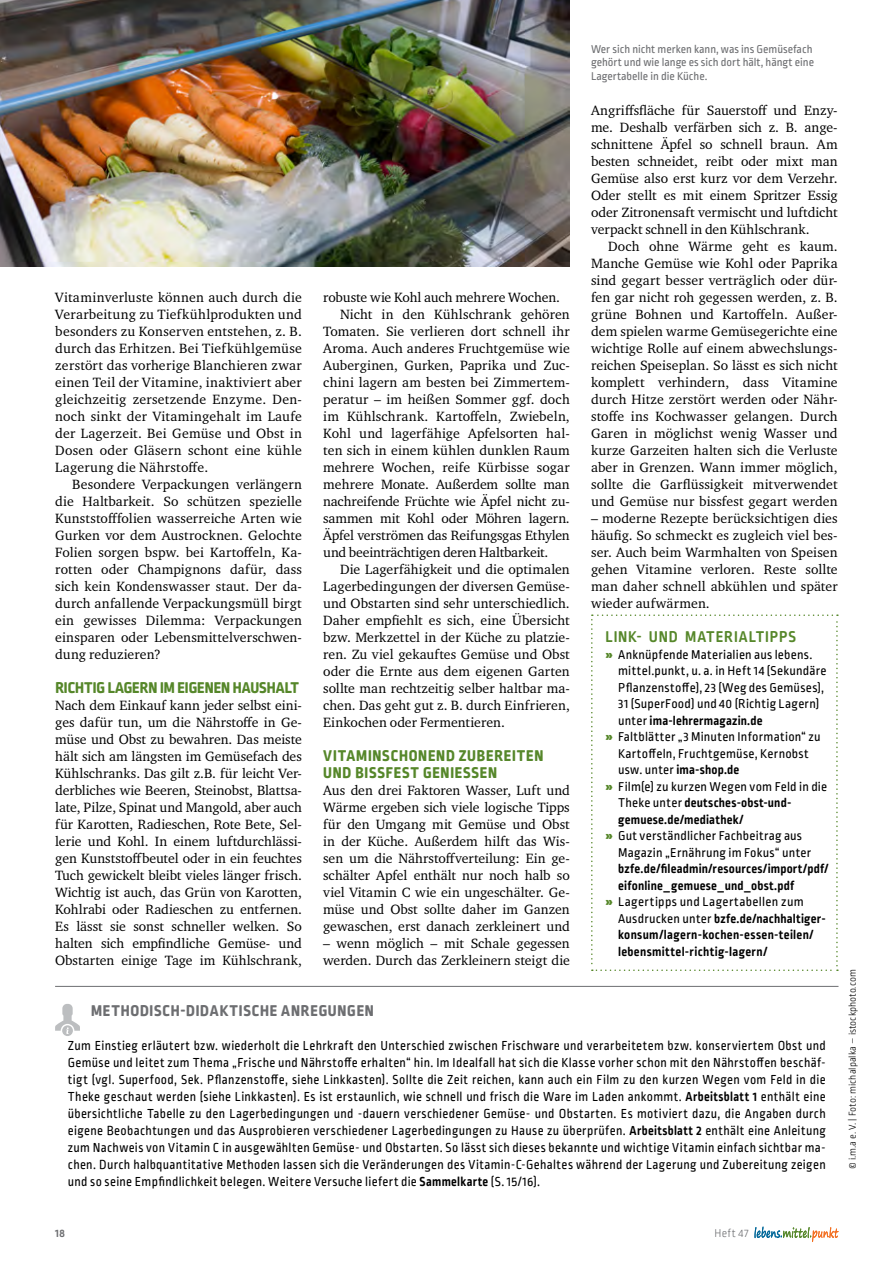
<style>
.page{position:relative;width:893px;height:1263px;background:#fff}
.page>*{position:absolute;margin:0;border:0;box-sizing:border-box;transform-origin:0 0}
.Headline_Ropa_11_Pt{font:800 16.5px/17px "Ropa Soft Pro";letter-spacing:.045em;color:#56872a}
.Zwischenhead_Kopie_2{font:800 16.5px "Ropa Soft Pro";letter-spacing:.045em;color:#6d6e71}
.Headline_Ropa_11_Pt-2{font:800 16.5px "Ropa Soft Pro";color:#56872a}
.Headline_Ropa_11_Pt-3{font:700 16.5px "Ropa Soft Pro";letter-spacing:.055em;color:#56872a}
.Fließtext_Charter_IT{font:13.8px/17px "Charter ITC Pro";letter-spacing:.005em;color:#000;text-align:justify}
.Vorspann_Kopie_2{font:13.8px/17px "Ropa Soft Pro";letter-spacing:.025em;color:#000;text-align:justify;scale:.96 1}
.t1{font:13.5px/16.5px "Ropa Soft Pro";letter-spacing:.015em;color:#000}
.t2{font:700 13.5px/16.5px "Ropa Soft Pro";letter-spacing:.02em;color:#000}
.BU_Ropa_8_Pt{font:12px/13.5px "Ropa Soft Pro";color:#6d6e71}
.t3{font:300 12px "Ropa Soft Pro";letter-spacing:.04em;color:#6d6e71}
.t4{font:700 12px "Ropa Soft Pro";color:#6d6e71}
.Quellenangabe_Ropa_7{font:300 10.5px "Ropa Soft Pro";color:#000}
.s1{font-weight:900;color:#56872a}
.s2{font-weight:700}
.s3{font-weight:400}
</style>
<div class="page">
<img style="left:0;top:0;width:570px;height:267px">
<hr style="left:55px;top:986px;width:783px;height:1px;background:#6d6e71">
<svg style="left:55px;top:1004px;width:25px;height:32px"></svg>
<svg style="left:591px;top:614px;width:247px;height:357px"></svg>
<svg style="left:754px;top:1226px;width:84px;height:16px"></svg>
<p class="BU_Ropa_8_Pt" style="left:591px;top:43px;width:225px">Wer sich nicht merken kann, was ins Gemüsefach gehört und wie lange es sich dort hält, hängt eine<br>Lagertabelle in die Küche.</p>
<p class="Fließtext_Charter_IT" style="left:591px;top:101px;width:248px">Angriffsfläche für Sauerstoff und Enzy&shy;me. Deshalb verfärben sich z. B. ange&shy;schnittene Äpfel so schnell braun. Am besten schneidet, reibt oder mixt man Gemüse also erst kurz vor dem Verzehr.<br>Oder stellt es mit einem Spritzer Essig oder Zitronensaft vermischt und luftdicht verpackt schnell in den Kühlschrank.</p>
<p class="Fließtext_Charter_IT" style="left:591px;top:237px;width:248px;text-indent:17px">Doch ohne Wärme geht es kaum.<br>Manche Gemüse wie Kohl oder Paprika sind gegart besser verträglich oder dür&shy;fen gar nicht roh gegessen werden, z. B. grüne Bohnen und Kartoffeln. Außer&shy;dem spielen warme Gemüsegerichte eine wichtige Rolle auf einem abwechslungs&shy;reichen Speiseplan. So lässt es sich nicht komplett verhindern, dass Vitamine durch Hitze zerstört werden oder Nähr&shy;stoffe ins Kochwasser gelangen. Durch Garen in möglichst wenig Wasser und kurze Garzeiten halten sich die Verluste aber in Grenzen. Wann immer möglich, sollte die Garflüssigkeit mitverwendet und Gemüse nur bissfest gegart werden</p>
<p class="Fließtext_Charter_IT" style="left:591px;top:510px;width:248px">– moderne Rezepte berücksichtigen dies häufig. So schmeckt es zugleich viel bes&shy;ser. Auch beim Warmhalten von Speisen gehen Vitamine verloren. Reste sollte man daher schnell abkühlen und später wieder aufwärmen.</p>
<p class="Headline_Ropa_11_Pt-3" style="left:605px;top:627px;width:192px">LINK- UND MATERIALTIPPS</p>
<p class="t1" style="left:618px;top:647px;width:210px;text-indent:-13px"><span class="s1">»</span> Anknüpfende Materialien aus lebens. mittel.punkt, u. a. in Heft 14 (Sekundäre Pflanzenstoffe), 23 (Weg des Gemüses), 31 (SuperFood) und 40 (Richtig Lagern) unter <span class="s2">ima-lehrermagazin.de</span></p>
<p class="t1" style="left:618px;top:729px;width:204px;text-indent:-13px"><span class="s1">»</span> Faltblätter „3 Minuten Information“ zu<br>Kartoffeln, Fruchtgemüse, Kernobst usw. unter <span class="s2">ima-shop.de</span></p>
<p class="t1" style="left:618px;top:779px;width:211px;text-indent:-13px"><span class="s1">»</span> Film(e) zu kurzen Wegen vom Feld in die<br>Theke unter <span class="s2">deutsches-obst-und&shy;gemuese.de/mediathek/</span></p>
<p class="t2" style="left:618px;top:828px;width:212px;text-indent:-13px"><span class="s1">»</span> <span class="s3">Gut verständlicher Fachbeitrag aus Magazin „Ernährung im Fokus“ unter </span>bzfe.de/fileadmin/resources/import/pdf/ eifonline_gemuese_und_obst.pdf</p>
<p class="t2" style="left:618px;top:894px;width:209px;text-indent:-13px"><span class="s1">»</span> <span class="s3">Lagertipps und Lagertabellen zum Ausdrucken unter</span> bzfe.de/nachhaltiger&shy;konsum/lagern-kochen-essen-teilen/ lebensmittel-richtig-lagern/</p>
<p class="Fließtext_Charter_IT" style="left:55px;top:288px;width:248px">Vitaminverluste können auch durch die Verarbeitung zu Tiefkühlprodukten und besonders zu Konserven entstehen, z. B. durch das Erhitzen. Bei Tiefkühlgemüse zerstört das vorherige Blanchieren zwar einen Teil der Vitamine, inaktiviert aber gleichzeitig zersetzende Enzyme. Den&shy;noch sinkt der Vitamingehalt im Laufe der Lagerzeit. Bei Gemüse und Obst in Dosen oder Gläsern schont eine kühle Lagerung die Nährstoffe.</p>
<p class="Fließtext_Charter_IT" style="left:55px;top:476px;width:248px;text-indent:17px">Besondere Verpackungen verlängern die Haltbarkeit. So schützen spezielle Kunststofffolien wasserreiche Arten wie Gurken vor dem Austrocknen. Gelochte Folien sorgen bspw. bei Kartoffeln, Ka&shy;rotten oder Champignons dafür, dass sich kein Kondenswasser staut. Der da&shy;durch anfallende Verpackungsmüll birgt ein gewisses Dilemma: Verpackungen einsparen oder Lebensmittelverschwen&shy;dung reduzieren?</p>
<p class="Headline_Ropa_11_Pt-2" style="left:55px;top:678px;width:245px">RICHTIG LAGERN IM EIGENEN HAUSHALT</p>
<p class="Fließtext_Charter_IT" style="left:55px;top:697px;width:248px">Nach dem Einkauf kann jeder selbst eini&shy;ges dafür tun, um die Nährstoffe in Ge&shy;müse und Obst zu bewahren. Das meiste hält sich am längsten im Gemüsefach des Kühlschranks. Das gilt z.B. für leicht Ver&shy;derbliches wie Beeren, Steinobst, Blattsa&shy;late, Pilze, Spinat und Mangold, aber auch für Karotten, Radieschen, Rote Bete, Sel&shy;lerie und Kohl. In einem luftdurchlässi&shy;gen Kunststoffbeutel oder in ein feuchtes Tuch gewickelt bleibt vieles länger frisch.<br>Wichtig ist auch, das Grün von Karotten, Kohlrabi oder Radieschen zu entfernen.<br>Es lässt sie sonst schneller welken. So halten sich empfindliche Gemüse- und Obstarten einige Tage im Kühlschrank,</p>
<p class="Fließtext_Charter_IT" style="left:323px;top:288px;width:238px">robuste wie Kohl auch mehrere Wochen.</p>
<p class="Fließtext_Charter_IT" style="left:323px;top:305px;width:248px;text-indent:17px">Nicht in den Kühlschrank gehören Tomaten. Sie verlieren dort schnell ihr Aroma. Auch anderes Fruchtgemüse wie Auberginen, Gurken, Paprika und Zuc&shy;chini lagern am besten bei Zimmertem&shy;peratur – im heißen Sommer ggf. doch im Kühlschrank. Kartoffeln, Zwiebeln, Kohl und lagerfähige Apfelsorten hal&shy;ten sich in einem kühlen dunklen Raum mehrere Wochen, reife Kürbisse sogar mehrere Monate. Außerdem sollte man nachreifende Früchte wie Äpfel nicht zu&shy;sammen mit Kohl oder Möhren lagern.<br>Äpfel verströmen das Reifungsgas Ethylen und beeinträchtigen deren Haltbarkeit.</p>
<p class="Fließtext_Charter_IT" style="left:323px;top:561px;width:248px;text-indent:17px">Die Lagerfähigkeit und die optimalen Lagerbedingungen der diversen Gemüse&shy;und Obstarten sind sehr unterschiedlich.<br>Daher empfiehlt es sich, eine Übersicht bzw. Merkzettel in der Küche zu platzie&shy;ren. Zu viel gekauftes Gemüse und Obst oder die Ernte aus dem eigenen Garten sollte man rechtzeitig selber haltbar ma&shy;chen. Das geht gut z. B. durch Einfrieren, Einkochen oder Fermentieren.</p>
<p class="Headline_Ropa_11_Pt" style="left:323px;top:748px;width:222px">VITAMINSCHONEND ZUBEREITEN<br>UND BISSFEST GENIESSEN</p>
<p class="Fließtext_Charter_IT" style="left:323px;top:782px;width:248px">Aus den drei Faktoren Wasser, Luft und Wärme ergeben sich viele logische Tipps für den Umgang mit Gemüse und Obst in der Küche. Außerdem hilft das Wis&shy;sen um die Nährstoffverteilung: Ein ge&shy;schälter Apfel enthält nur noch halb so viel Vitamin C wie ein ungeschälter. Ge&shy;müse und Obst sollte daher im Ganzen gewaschen, erst danach zerkleinert und</p>
<p class="Fließtext_Charter_IT" style="left:323px;top:935px;width:248px">– wenn möglich – mit Schale gegessen werden. Durch das Zerkleinern steigt die</p>
<p class="Zwischenhead_Kopie_2" style="left:91px;top:1001px;width:284px">METHODISCH-DIDAKTISCHE ANREGUNGEN</p>
<p class="Vorspann_Kopie_2" style="left:68px;top:1038px;width:791px">Zum Einstieg erläutert bzw. wiederholt die Lehrkraft den Unterschied zwischen Frischware und verarbeitetem bzw. konserviertem Obst und Gemüse und leitet zum Thema „Frische und Nährstoffe erhalten“ hin. Im Idealfall hat sich die Klasse vorher schon mit den Nährstoffen beschäf&shy;tigt (vgl. Superfood, Sek. Pflanzenstoffe, siehe Linkkasten). Sollte die Zeit reichen, kann auch ein Film zu den kurzen Wegen vom Feld in die Theke geschaut werden (siehe Linkkasten). Es ist erstaunlich, wie schnell und frisch die Ware im Laden ankommt. <span class="s2">Arbeitsblatt 1</span> enthält eine übersichtliche Tabelle zu den Lagerbedingungen und -dauern verschiedener Gemüse- und Obstarten. Es motiviert dazu, die Angaben durch eigene Beobachtungen und das Ausprobieren verschiedener Lagerbedingungen zu Hause zu überprüfen. <span class="s2">Arbeitsblatt 2</span> enthält eine Anleitung zum Nachweis von Vitamin C in ausgewählten Gemüse- und Obstarten. So lässt sich dieses bekannte und wichtige Vitamin einfach sichtbar ma&shy;chen. Durch halbquantitative Methoden lassen sich die Veränderungen des Vitamin-C-Gehaltes während der Lagerung und Zubereitung zeigen und so seine Empfindlichkeit belegen. Weitere Versuche liefert die <span class="s2">Sammelkarte</span> (S. 15/16).</p>
<p class="Quellenangabe_Ropa_7" style="left:847px;top:1169px;width:202px;rotate:-90deg">© i.m.a e. V. | Foto: michalpalka – istockphoto.com</p>
<p class="t4" style="left:55px;top:1226px;width:11px">18</p>
<p class="t3" style="left:714px;top:1227px;width:36px">Heft 47</p>
</div>
